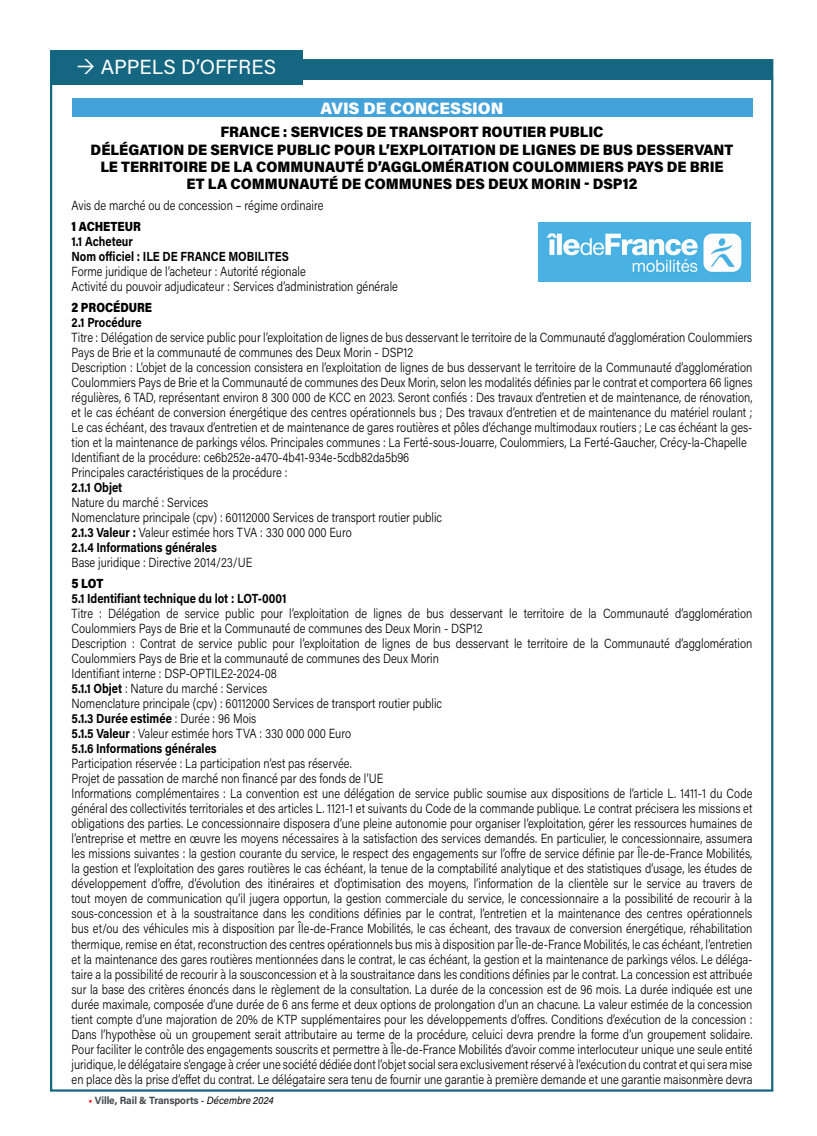
<style>
.page{position:relative;width:817px;height:1136px;background:#fff}
.page>*{position:absolute;margin:0;border:0;box-sizing:border-box;transform-origin:0 0}
.t1{font:20.4px "Acumin Pro";color:#fff}
.t2{font:900 16.5px "Acumin Pro";color:#fff}
.t3{font:900 15px/17.2px "Acumin Pro";color:#000001;text-align:center;scale:.95 1}
.t4{font:300 13.2px/15px "Acumin Pro";color:#000001;scale:.85 1}
.t5{font:700 13.2px/15px "Acumin Pro";color:#000001;scale:.85 1}
.t6{font:900 13.2px "Acumin Pro";color:#000001;scale:.85 1}
.t7{font:700 10.5px "Acumin Pro";letter-spacing:-.01em;color:#444749;scale:.95 1}
.s1{font-weight:700}
.s2{color:#ee1d23}
.s3{font-weight:400;font-style:italic;color:#000001}
</style>
<div class="page">
<div style="left:66px;top:59px;width:707px;height:20px;background:#156781;border:2px solid #156781"></div>
<div style="left:72px;top:98px;width:680px;height:18px;background:#43a2da"></div>
<div style="left:50px;top:50px;width:252px;height:35px;background:#156781"></div>
<img style="left:538px;top:222px;width:212px;height:60px">
<h1 class="t1" style="left:101px;top:53px;width:177px">APPELS D’OFFRES</h1>
<p class="t2" style="left:320px;top:97px;width:184px">AVIS DE CONCESSION</p>
<p class="t3" style="left:91px;top:123px;width:678px">FRANCE : SERVICES DE TRANSPORT ROUTIER PUBLIC<br>DÉLÉGATION DE SERVICE PUBLIC POUR L’EXPLOITATION DE LIGNES DE BUS DESSERVANT LE TERRITOIRE DE LA COMMUNAUTÉ D’AGGLOMÉRATION COULOMMIERS PAYS DE BRIE ET LA COMMUNAUTÉ DE COMMUNES DES DEUX MORIN - DSP12</p>
<p class="t4" style="left:72px;top:197px;width:298px">Avis de marché ou de concession – régime ordinaire</p>
<p class="t6" style="left:72px;top:217px;width:83px">1 ACHETEUR</p>
<p class="t5" style="left:72px;top:233px;width:257px">1.1 Acheteur<br>Nom officiel : ILE DE FRANCE MOBILITES</p>
<p class="t4" style="left:72px;top:263px;width:385px">Forme juridique de l’acheteur : Autorité régionale<br>Activité du pouvoir adjudicateur : Services d’administration générale</p>
<p class="t6" style="left:72px;top:298px;width:96px">2 PROCÉDURE</p>
<p class="t5" style="left:72px;top:314px;width:84px">2.1 Procédure</p>
<p class="t4" style="left:72px;top:329px;width:802px">Titre : Délégation de service public pour l’exploitation de lignes de bus desservant le territoire de la Communauté d’agglomération Coulommiers Pays de Brie et la communauté de communes des Deux Morin - DSP12<br>Description : L’objet de la concession consistera en l’exploitation de lignes de bus desservant le territoire de la Communauté d’agglomération Coulommiers Pays de Brie et la Communauté de communes des Deux Morin, selon les modalités définies par le contrat et comportera 66 lignes régulières, 6 TAD, représentant environ 8 300 000 de KCC en 2023. Seront confiés : Des travaux d’entretien et de maintenance, de rénovation, et le cas échéant de conversion énergétique des centres opérationnels bus ; Des travaux d’entretien et de maintenance du matériel roulant ; Le cas échéant, des travaux d’entretien et de maintenance de gares routières et pôles d’échange multimodaux routiers ; Le cas échéant la ges&shy;tion et la maintenance de parkings vélos. Principales communes : La Ferté-sous-Jouarre, Coulommiers, La Ferté-Gaucher, Crécy-la-Chapelle Identifiant de la procédure: ce6b252e-a470-4b41-934e-5cdb82da5b96<br>Principales caractéristiques de la procédure :</p>
<p class="t5" style="left:72px;top:479px;width:61px">2.1.1 Objet</p>
<p class="t4" style="left:72px;top:494px;width:437px">Nature du marché : Services<br>Nomenclature principale (cpv) : 60112000 Services de transport routier public <span class="s1">2.1.3 Valeur :</span> Valeur estimée hors TVA : 330 000 000 Euro<br><span class="s1">2.1.4 Informations générales</span></p>
<p class="t4" style="left:72px;top:554px;width:214px">Base juridique : Directive 2014/23/UE</p>
<p class="t6" style="left:72px;top:574px;width:39px">5 LOT</p>
<p class="t5" style="left:72px;top:590px;width:254px">5.1 Identifiant technique du lot : LOT-0001</p>
<p class="t4" style="left:72px;top:605px;width:802px">Titre : Délégation de service public pour l’exploitation de lignes de bus desservant le territoire de la Communauté d’agglomération Coulommiers Pays de Brie et la Communauté de communes des Deux Morin - DSP12<br>Description : Contrat de service public pour l’exploitation de lignes de bus desservant le territoire de la Communauté d’agglomération Coulommiers Pays de Brie et la communauté de communes des Deux Morin<br>Identifiant interne : DSP-OPTILE2-2024-08<br><span class="s1">5.1.1 Objet</span> : Nature du marché : Services<br>Nomenclature principale (cpv) : 60112000 Services de transport routier public<br><span class="s1">5.1.3 Durée estimée</span> : Durée : 96 Mois<br><span class="s1">5.1.5 Valeur</span> : Valeur estimée hors TVA : 330 000 000 Euro<br><span class="s1">5.1.6 Informations générales</span></p>
<p class="t4" style="left:72px;top:755px;width:802px">Participation réservée : La participation n’est pas réservée.<br>Projet de passation de marché non financé par des fonds de l’UE<br>Informations complémentaires : La convention est une délégation de service public soumise aux dispositions de l’article L. 1411-1 du Code général des collectivités territoriales et des articles L. 1121-1 et suivants du Code de la commande publique. Le contrat précisera les missions et obligations des parties. Le concessionnaire disposera d’une pleine autonomie pour organiser l’exploitation, gérer les ressources humaines de l’entreprise et mettre en œuvre les moyens nécessaires à la satisfaction des services demandés. En particulier, le concessionnaire, assumera les missions suivantes : la gestion courante du service, le respect des engagements sur l’offre de service définie par Île-de-France Mobilités, la gestion et l’exploitation des gares routières le cas échéant, la tenue de la comptabilité analytique et des statistiques d’usage, les études de développement d’offre, d’évolution des itinéraires et d’optimisation des moyens, l’information de la clientèle sur le service au travers de tout moyen de communication qu’il jugera opportun, la gestion commerciale du service, le concessionnaire a la possibilité de recourir à la sous-concession et à la soustraitance dans les conditions définies par le contrat, l’entretien et la maintenance des centres opérationnels bus et/ou des véhicules mis à disposition par Île-de-France Mobilités, le cas écheant, des travaux de conversion énergétique, réhabilitation thermique, remise en état, reconstruction des centres opérationnels bus mis à disposition par Île-de-France Mobilités, le cas échéant, l’entretien et la maintenance des gares routières mentionnées dans le contrat, le cas échéant, la gestion et la maintenance de parkings vélos. Le déléga&shy;taire a la possibilité de recourir à la sousconcession et à la soustraitance dans les conditions définies par le contrat. La concession est attribuée sur la base des critères énoncés dans le règlement de la consultation. La durée de la concession est de 96 mois. La durée indiquée est une durée maximale, composée d’une durée de 6 ans ferme et deux options de prolongation d’un an chacune. La valeur estimée de la concession tient compte d’une majoration de 20% de KTP supplémentaires pour les développements d’offres. Conditions d’exécution de la concession :<br>Dans l’hypothèse où un groupement serait attributaire au terme de la procédure, celuici devra prendre la forme d’un groupement solidaire.<br>Pour faciliter le contrôle des engagements souscrits et permettre à Île-de-France Mobilités d’avoir comme interlocuteur unique une seule entité juridique, le délégataire s’engage à créer une société dédiée dont l’objet social sera exclusivement réservé à l’exécution du contrat et qui sera mise en place dès la prise d’effet du contrat. Le délégataire sera tenu de fournir une garantie à première demande et une garantie maisonmère devra</p>
<p class="t7" style="left:88px;top:1093px;width:196px"><span class="s2">•</span> Ville, Rail &amp; Transports <span class="s3">- Décembre 2024</span></p>
</div>
